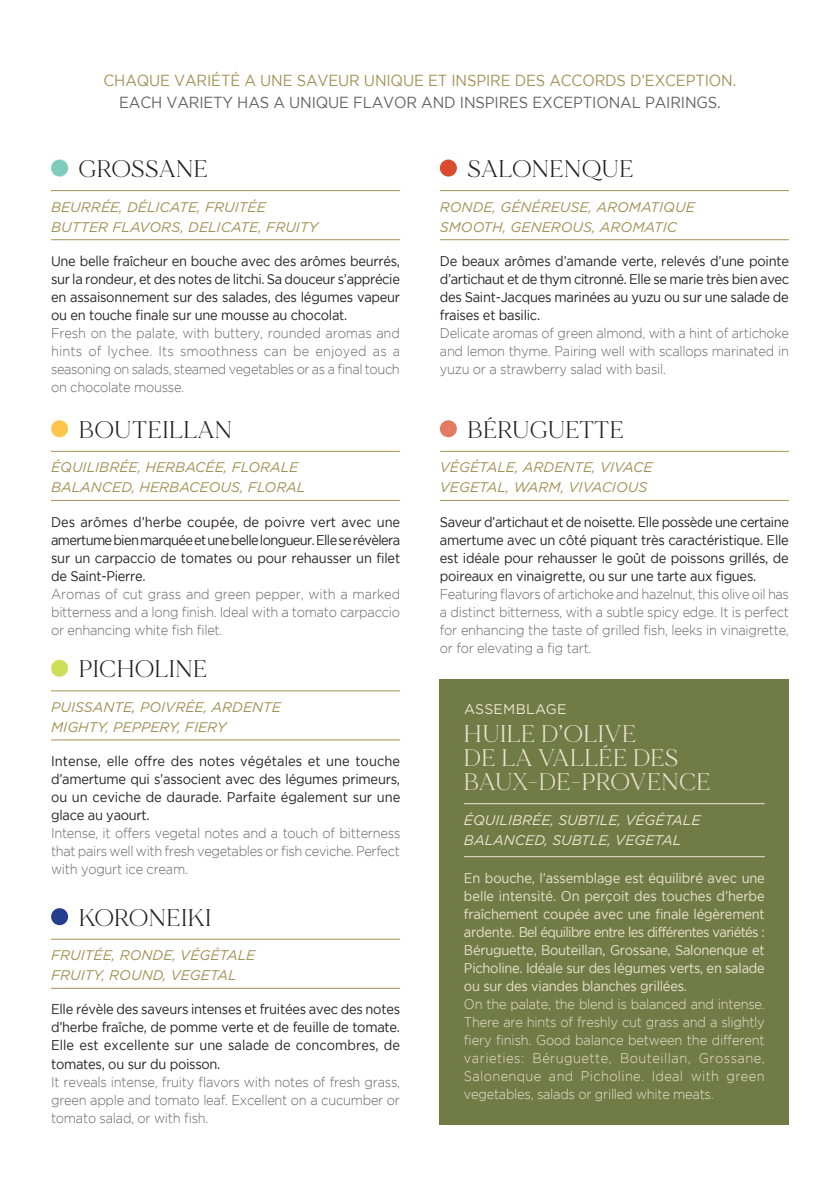
<style>
.page{position:relative;width:840px;height:1191px;background:#fff}
.page>*{position:absolute;margin:0;border:0;box-sizing:border-box;transform-origin:0 0}
.t1{font:24px "MADE Mirage";letter-spacing:.02em;color:#231f20}
.t2{font:24px/24px "MADE Mirage";letter-spacing:.02em;color:#eee4d3}
.t3{font:16px "Gotham";letter-spacing:-.01em;color:#a29156;scale:.92 1}
.t4{font:16px "Gotham";letter-spacing:-.01em;color:#636366;scale:.92 1}
.t5{font:14px/18px "Gotham";letter-spacing:-.02em;color:#231f20;text-align:justify;scale:.92 1}
.t6{font:300 14px/18px "Gotham";letter-spacing:-.02em;color:#636366;text-align:justify;scale:.92 1}
.t7{font:italic 14px/20px "Gotham";color:#a29156}
.t8{font:14px/18px "Gotham";letter-spacing:-.02em;color:#eee4d3;text-align:justify;scale:.92 1}
.t9{font:300 14px/18px "Gotham";letter-spacing:-.02em;color:#eee4d3;text-align:justify;scale:.92 1}
.t10{font:italic 14px/20px "Gotham";color:#eee4d3}
.t11{font:14px "Gotham Pro";letter-spacing:.02em;color:#eee4d3}
</style>
<div class="page">
<div style="left:439px;top:679px;width:349px;height:446px;background:#717b46"></div>
<hr style="left:463px;top:856px;width:301px;height:1px;background:#eee4d3">
<hr style="left:463px;top:803px;width:301px;height:1px;background:#eee4d3">
<hr style="left:51px;top:739px;width:349px;height:1px;background:#a29156">
<hr style="left:51px;top:690px;width:349px;height:1px;background:#a29156">
<hr style="left:51px;top:988px;width:349px;height:1px;background:#a29156">
<hr style="left:51px;top:939px;width:349px;height:1px;background:#a29156">
<hr style="left:51px;top:239px;width:349px;height:1px;background:#a29156">
<hr style="left:51px;top:190px;width:349px;height:1px;background:#a29156">
<hr style="left:51px;top:500px;width:349px;height:1px;background:#a29156">
<hr style="left:51px;top:451px;width:349px;height:1px;background:#a29156">
<hr style="left:439px;top:239px;width:349px;height:1px;background:#a29156">
<hr style="left:439px;top:190px;width:349px;height:1px;background:#a29156">
<hr style="left:439px;top:500px;width:349px;height:1px;background:#a29156">
<hr style="left:439px;top:451px;width:349px;height:1px;background:#a29156">
<div style="left:51px;top:159px;width:17px;height:17px;background:#80ccba;border-radius:50%"></div>
<div style="left:439px;top:159px;width:17px;height:17px;background:#da4a2f;border-radius:50%"></div>
<div style="left:51px;top:420px;width:17px;height:17px;background:#fec54d;border-radius:50%"></div>
<div style="left:439px;top:420px;width:17px;height:17px;background:#e37b62;border-radius:50%"></div>
<div style="left:51px;top:660px;width:17px;height:17px;background:#cfde58;border-radius:50%"></div>
<div style="left:51px;top:908px;width:17px;height:17px;background:#253d8e;border-radius:50%"></div>
<p class="t3" style="left:103px;top:72px;width:689px">CHAQUE VARIÉTÉ A UNE SAVEUR UNIQUE ET INSPIRE DES ACCORDS D’EXCEPTION.</p>
<p class="t4" style="left:119px;top:94px;width:655px">EACH VARIETY HAS A UNIQUE FLAVOR AND INSPIRES EXCEPTIONAL PAIRINGS.</p>
<h1 class="t1" style="left:79px;top:154px;width:131px">GROSSANE</h1>
<p class="t7" style="left:51px;top:196px;width:268px">BEURRÉE, DÉLICATE, FRUITÉE<br>BUTTER FLAVORS, DELICATE, FRUITY</p>
<p class="t5" style="left:51px;top:252px;width:380px">Une belle fraîcheur en bouche avec des arômes beurrés, sur la rondeur, et des notes de litchi. Sa douceur s’apprécie en assaisonnement sur des salades, des légumes vapeur ou en touche finale sur une mousse au chocolat.</p>
<p class="t6" style="left:51px;top:324px;width:381px">Fresh on the palate, with buttery, rounded aromas and hints of lychee. Its smoothness can be enjoyed as a seasoning on salads, steamed vegetables or as a final touch on chocolate mousse.</p>
<h1 class="t1" style="left:79px;top:415px;width:155px">BOUTEILLAN</h1>
<p class="t7" style="left:51px;top:457px;width:256px">ÉQUILIBRÉE, HERBACÉE, FLORALE<br>BALANCED, HERBACEOUS, FLORAL</p>
<p class="t5" style="left:51px;top:512px;width:381px">Des arômes d’herbe coupée, de poivre vert avec une amertume bien marquée et une belle longueur. Elle se révèlera sur un carpaccio de tomates ou pour rehausser un filet de Saint-Pierre.</p>
<p class="t6" style="left:51px;top:585px;width:381px">Aromas of cut grass and green pepper, with a marked bitterness and a long finish. Ideal with a tomato carpaccio or enhancing white fish filet.</p>
<h1 class="t1" style="left:79px;top:654px;width:130px">PICHOLINE</h1>
<p class="t7" style="left:51px;top:697px;width:231px">PUISSANTE, POIVRÉE, ARDENTE<br>MIGHTY, PEPPERY, FIERY</p>
<p class="t5" style="left:51px;top:752px;width:381px">Intense, elle offre des notes végétales et une touche d’amertume qui s’associent avec des légumes primeurs, ou un ceviche de daurade. Parfaite également sur une glace au yaourt.</p>
<p class="t6" style="left:51px;top:824px;width:381px">Intense, it offers vegetal notes and a touch of bitterness that pairs well with fresh vegetables or fish ceviche. Perfect with yogurt ice cream.</p>
<h1 class="t1" style="left:79px;top:902px;width:134px">KORONEIKI</h1>
<p class="t7" style="left:51px;top:945px;width:206px">FRUITÉE, RONDE, VÉGÉTALE<br>FRUITY, ROUND, VEGETAL</p>
<p class="t5" style="left:51px;top:1000px;width:380px">Elle révèle des saveurs intenses et fruitées avec des notes d’herbe fraîche, de pomme verte et de feuille de tomate.<br>Elle est excellente sur une salade de concombres, de tomates, ou sur du poisson.</p>
<p class="t6" style="left:51px;top:1072px;width:380px">It reveals intense, fruity flavors with notes of fresh grass, green apple and tomato leaf. Excellent on a cucumber or tomato salad, or with fish.</p>
<h1 class="t1" style="left:467px;top:154px;width:167px">SALONENQUE</h1>
<p class="t7" style="left:439px;top:196px;width:256px">RONDE, GÉNÉREUSE, AROMATIQUE<br>SMOOTH, GENEROUS, AROMATIC</p>
<p class="t5" style="left:439px;top:252px;width:381px">De beaux arômes d’amande verte, relevés d’une pointe d’artichaut et de thym citronné. Elle se marie très bien avec des Saint-Jacques marinées au yuzu ou sur une salade de fraises et basilic.</p>
<p class="t6" style="left:439px;top:324px;width:380px">Delicate aromas of green almond, with a hint of artichoke and lemon thyme. Pairing well with scallops marinated in yuzu or a strawberry salad with basil.</p>
<h1 class="t1" style="left:467px;top:415px;width:158px">BÉRUGUETTE</h1>
<p class="t7" style="left:439px;top:457px;width:214px">VÉGÉTALE, ARDENTE, VIVACE<br>VEGETAL, WARM, VIVACIOUS</p>
<p class="t5" style="left:439px;top:512px;width:381px">Saveur d’artichaut et de noisette. Elle possède une certaine amertume avec un côté piquant très caractéristique. Elle est idéale pour rehausser le goût de poissons grillés, de poireaux en vinaigrette, ou sur une tarte aux figues.</p>
<p class="t6" style="left:439px;top:585px;width:381px">Featuring flavors of artichoke and hazelnut, this olive oil has a distinct bitterness, with a subtle spicy edge. It is perfect for enhancing the taste of grilled fish, leeks in vinaigrette, or for elevating a fig tart.</p>
<p class="t11" style="left:464px;top:701px;width:104px">ASSEMBLAGE</p>
<h1 class="t2" style="left:463px;top:722px;width:248px">HUILE D’OLIVE<br>DE LA VALLÉE DES<br>BAUX-DE-PROVENCE</h1>
<p class="t10" style="left:463px;top:809px;width:238px">ÉQUILIBRÉE, SUBTILE, VÉGÉTALE<br>BALANCED, SUBTLE, VEGETAL</p>
<p class="t8" style="left:463px;top:869px;width:328px">En bouche, l’assemblage est équilibré avec une belle intensité. On perçoit des touches d’herbe fraîchement coupée avec une finale légèrement ardente. Bel équilibre entre les différentes variétés :<br>Béruguette, Bouteillan, Grossane, Salonenque et Picholine. Idéale sur des légumes verts, en salade ou sur des viandes blanches grillées.</p>
<p class="t9" style="left:463px;top:995px;width:328px">On the palate, the blend is balanced and intense.<br>There are hints of freshly cut grass and a slightly fiery finish. Good balance between the different varieties: Béruguette, Bouteillan, Grossane, Salonenque and Picholine. Ideal with green vegetables, salads or grilled white meats.</p>
</div>
